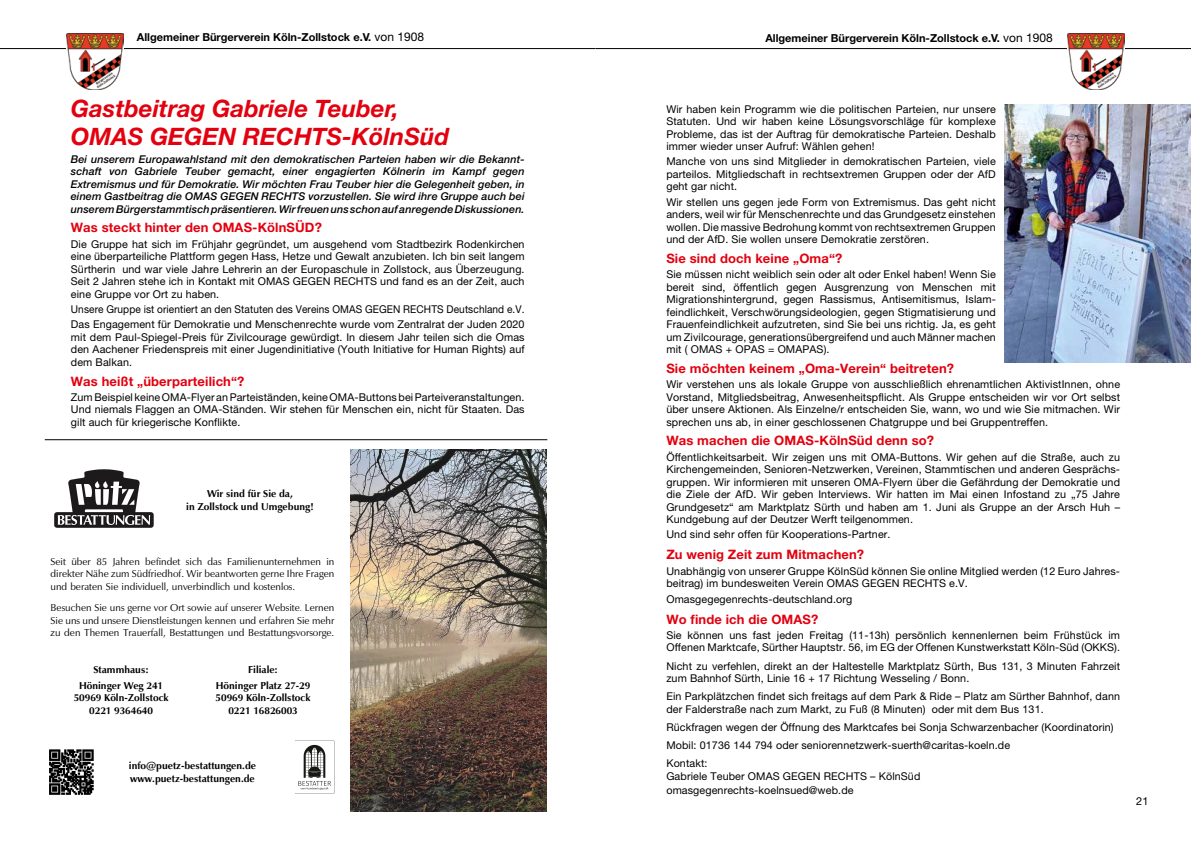
<style>
.page{position:relative;width:1191px;height:842px;background:#fff}
.page>*{position:absolute;margin:0;border:0;box-sizing:border-box;transform-origin:0 0}
.t1{font:italic 700 24px/27.8px "Helvetica Neue LT Std";color:#e3000f}
.t2{font:700 13px "Helvetica Neue LT Std";letter-spacing:.01em;color:#e3000f}
.t3{font:700 11px "Helvetica Neue LT Std";color:#000}
.t4{font:11px "Helvetica Neue LT Std";color:#000}
.t5{font:10.8px/12.5px "Helvetica Neue LT Std";letter-spacing:.01em;color:#000;text-align:justify}
.t6{font:italic 500 10.8px/12.5px "Helvetica Neue LT Std";letter-spacing:.01em;color:#000;text-align:justify}
.t7{font:10.8px/15.3px "Helvetica Neue LT Std";letter-spacing:.01em;color:#000;scale:.94 1}
.t8{font:10.4px/12.5px "Cairo Font 0 0";color:#000;text-align:justify}
.t9{font:700 10.4px/12.5px "Vera Humana 95";color:#000;text-align:center}
.s1{font-weight:400;font-size:12px}
.s2{font-size:7.8px}
</style>
<div class="page">
<hr style="left:0;top:48px;width:595px;height:1px;background:#000">
<hr style="left:595px;top:48px;width:596px;height:1px;background:#000">
<img style="left:66px;top:33px;width:57px;height:56px">
<img style="left:1067px;top:33px;width:58px;height:56px">
<img style="left:1004px;top:105px;width:187px;height:258px">
<img style="left:350px;top:449px;width:197px;height:362px">
<svg style="left:295px;top:740px;width:39px;height:54px"></svg>
<svg style="left:49px;top:749px;width:45px;height:46px;background:#464646"></svg>
<svg style="left:54px;top:469px;width:100px;height:59px"></svg>
<hr style="left:45px;top:439px;width:502px;height:1px;background:#000">
<p class="t3" style="left:137px;top:30px;width:289px">Allgemeiner Bürgerverein Köln-Zollstock e.V. <span class="s1">von 1908</span></p>
<h1 class="t1" style="left:71px;top:94px;width:380px">Gastbeitrag Gabriele Teuber,<br>OMAS GEGEN RECHTS-KölnSüd</h1>
<p class="t6" style="left:71px;top:153px;width:455px">Bei unserem Europawahlstand mit den demokratischen Parteien haben wir die Bekannt&shy;schaft von Gabriele Teuber gemacht, einer engagierten Kölnerin im Kampf gegen Extremismus und für Demokratie. Wir möchten Frau Teuber hier die Gelegenheit geben, in einem Gastbeitrag die OMAS GEGEN RECHTS vorzustellen. Sie wird ihre Gruppe auch bei unserem Bürgerstammtisch präsentieren. Wir freuen uns schon auf anregende Diskussionen.</p>
<p class="t2" style="left:71px;top:220px;width:252px">Was steckt hinter den OMAS-KölnSÜD?</p>
<p class="t5" style="left:71px;top:238px;width:455px">Die Gruppe hat sich im Frühjahr gegründet, um ausgehend vom Stadtbezirk Rodenkirchen eine überparteiliche Plattform gegen Hass, Hetze und Gewalt anzubieten. Ich bin seit langem Sürtherin und war viele Jahre Lehrerin an der Europaschule in Zollstock, aus Überzeugung.<br>Seit 2 Jahren stehe ich in Kontakt mit OMAS GEGEN RECHTS und fand es an der Zeit, auch eine Gruppe vor Ort zu haben.</p>
<p class="t7" style="left:71px;top:301px;width:484px">Unsere Gruppe ist orientiert an den Statuten des Vereins OMAS GEGEN RECHTS Deutschland e.V.<br>Das Engagement für Demokratie und Menschenrechte wurde vom Zentralrat der Juden 2020</p>
<p class="t5" style="left:71px;top:331px;width:455px">mit dem Paul-Spiegel-Preis für Zivilcourage gewürdigt. In diesem Jahr teilen sich die Omas den Aachener Friedenspreis mit einer Jugendinitiative (Youth Initiative for Human Rights) auf dem Balkan.</p>
<p class="t2" style="left:71px;top:373px;width:175px">Was heißt „überparteilich“?</p>
<p class="t5" style="left:71px;top:391px;width:455px">Zum Beispiel keine OMA-Flyer an Parteiständen, keine OMA-Buttons bei Parteiveranstaltungen.<br>Und niemals Flaggen an OMA-Ständen. Wir stehen für Menschen ein, nicht für Staaten. Das gilt auch für kriegerische Konflikte.</p>
<p class="t9" style="left:186px;top:487px;width:129px">Wir sind für Sie da,<br>in Zollstock und Umgebung!</p>
<p class="t8" style="left:51px;top:556px;width:285px">Seit über 85 Jahren befindet sich das Familienunternehmen in direkter Nähe zum Südfriedhof. Wir beantworten gerne Ihre Fragen und beraten Sie individuell, unverbindlich und kostenlos.</p>
<p class="t8" style="left:51px;top:602px;width:285px">Besuchen Sie uns gerne vor Ort sowie auf unserer Website<span class="s2">.</span> Lernen Sie uns und unsere Dienstleistungen kennen und erfahren Sie mehr zu den Themen Trauerfall, Bestattungen und Bestattungsvorsorge.</p>
<p class="t9" style="left:93px;top:663px;width:57px">Stammhaus:</p>
<p class="t9" style="left:248px;top:663px;width:31px">Filiale:</p>
<p class="t9" style="left:74px;top:679px;width:96px">Höninger Weg 241<br>50969 Köln-Zollstock<br>0221 9364640</p>
<p class="t9" style="left:216px;top:679px;width:96px">Höninger Platz 27-29<br>50969 Köln-Zollstock<br>0221 16826003</p>
<p class="t9" style="left:129px;top:759px;width:129px;text-align:left">info@puetz-bestattungen.de www.puetz-bestattungen.de</p>
<p class="t3" style="left:765px;top:31px;width:289px">Allgemeiner Bürgerverein Köln-Zollstock e.V. <span class="s1">von 1908</span></p>
<p class="t5" style="left:666px;top:102px;width:331px">Wir haben kein Programm wie die politischen Parteien, nur unsere Statuten. Und wir haben keine Lösungsvorschläge für komplexe Probleme, das ist der Auftrag für demokratische Parteien. Deshalb immer wieder unser Aufruf: Wählen gehen!</p>
<p class="t5" style="left:666px;top:155px;width:331px">Manche von uns sind Mitglieder in demokratischen Parteien, viele parteilos. Mitgliedschaft in rechtsextremen Gruppen oder der AfD geht gar nicht.</p>
<p class="t5" style="left:666px;top:196px;width:331px">Wir stellen uns gegen jede Form von Extremismus. Das geht nicht anders, weil wir für Menschenrechte und das Grundgesetz einstehen wollen. Die massive Bedrohung kommt von rechtsextremen Gruppen und der AfD. Sie wollen unsere Demokratie zerstören.</p>
<p class="t2" style="left:666px;top:250px;width:178px">Sie sind doch keine „Oma“?</p>
<p class="t5" style="left:666px;top:268px;width:331px">Sie müssen nicht weiblich sein oder alt oder Enkel haben! Wenn Sie bereit sind, öffentlich gegen Ausgrenzung von Menschen mit Migrationshintergrund, gegen Rassismus, Antisemitismus, Islam&shy;feindlichkeit, Verschwörungsideologien, gegen Stigmatisierung und Frauenfeindlichkeit aufzutreten, sind Sie bei uns richtig. Ja, es geht um Zivilcourage, generationsübergreifend und auch Männer machen mit ( OMAS + OPAS = OMAPAS).</p>
<p class="t2" style="left:666px;top:360px;width:289px">Sie möchten keinem „Oma-Verein“ beitreten?</p>
<p class="t5" style="left:666px;top:378px;width:455px">Wir verstehen uns als lokale Gruppe von ausschließlich ehrenamtlichen AktivistInnen, ohne Vorstand, Mitgliedsbeitrag, Anwesenheitspflicht. Als Gruppe entscheiden wir vor Ort selbst über unsere Aktionen. Als Einzelne/r entscheiden Sie, wann, wo und wie Sie mitmachen. Wir sprechen uns ab, in einer geschlossenen Chatgruppe und bei Gruppentreffen.</p>
<p class="t2" style="left:666px;top:432px;width:269px">Was machen die OMAS-KölnSüd denn so?</p>
<p class="t5" style="left:666px;top:450px;width:455px">Öffentlichkeitsarbeit. Wir zeigen uns mit OMA-Buttons. Wir gehen auf die Straße, auch zu Kirchengemeinden, Senioren-Netzwerken, Vereinen, Stammtischen und anderen Gesprächs&shy;gruppen. Wir informieren mit unseren OMA-Flyern über die Gefährdung der Demokratie und die Ziele der AfD. Wir geben Interviews. Wir hatten im Mai einen Infostand zu „75 Jahre Grundgesetz“ am Marktplatz Sürth und haben am 1. Juni als Gruppe an der Arsch Huh – Kundgebung auf der Deutzer Werft teilgenommen.</p>
<p class="t5" style="left:666px;top:528px;width:226px">Und sind sehr offen für Kooperations-Partner.</p>
<p class="t2" style="left:666px;top:547px;width:199px">Zu wenig Zeit zum Mitmachen?</p>
<p class="t5" style="left:666px;top:564px;width:454px">Unabhängig von unserer Gruppe KölnSüd können Sie online Mitglied werden (12 Euro Jahres&shy;beitrag) im bundesweiten Verein OMAS GEGEN RECHTS e.V.</p>
<p class="t5" style="left:666px;top:592px;width:187px">Omasgegegenrechts-deutschland.org</p>
<p class="t2" style="left:666px;top:611px;width:153px">Wo finde ich die OMAS?</p>
<p class="t5" style="left:666px;top:629px;width:455px">Sie können uns fast jeden Freitag (11-13h) persönlich kennenlernen beim Frühstück im<br>Offenen Marktcafe, Sürther Hauptstr. 56, im EG der Offenen Kunstwerkstatt Köln-Süd (OKKS).</p>
<p class="t5" style="left:666px;top:659px;width:455px">Nicht zu verfehlen, direkt an der Haltestelle Marktplatz Sürth, Bus 131, 3 Minuten Fahrzeit zum Bahnhof Sürth, Linie 16 + 17 Richtung Wesseling / Bonn.</p>
<p class="t5" style="left:666px;top:690px;width:455px">Ein Parkplätzchen findet sich freitags auf dem Park &amp; Ride – Platz am Sürther Bahnhof, dann der Falderstraße nach zum Markt, zu Fuß (8 Minuten) oder mit dem Bus 131.</p>
<p class="t5" style="left:666px;top:718px;width:449px;line-height:18.2px;text-align:left">Rückfragen wegen der Öffnung des Marktcafes bei Sonja Schwarzenbacher (Koordinatorin)<br>Mobil: 01736 144 794 oder seniorennetzwerk-suerth@caritas-koeln.de<br>Kontakt:</p>
<p class="t5" style="left:666px;top:769px;width:255px;line-height:13.9px">Gabriele Teuber OMAS GEGEN RECHTS – KölnSüd omasgegenrechts-koelnsued@web.de</p>
<p class="t4" style="left:1136px;top:795px;width:14px">21</p>
</div>
